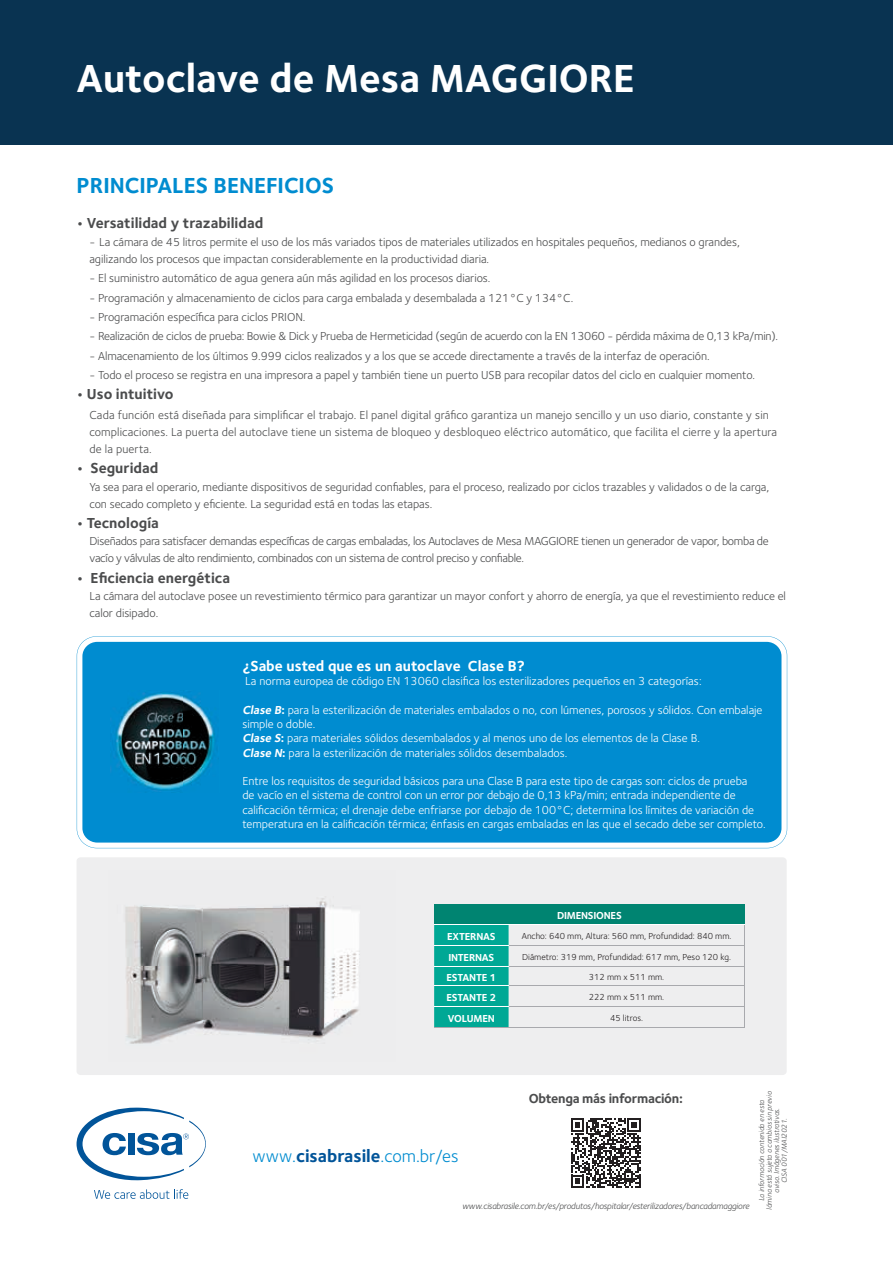
<style>
.page{position:relative;width:893px;height:1263px;background:#fff}
.page>*{position:absolute;margin:0;border:0;box-sizing:border-box;transform-origin:0 0}
.t1{font:700 40.5px "Foundry Sterling";color:#fff}
.t2{font:700 22.5px "Foundry Sterling";color:#008cd0}
.t3{font:18px "Foundry Sterling";color:#008cd0}
.t4{font:700 15px "Foundry Sterling";color:#4b4c4d}
.t5{font:700 15px "Foundry Sterling";color:#fff}
.t6{font:700 13.5px "Foundry Sterling";letter-spacing:-.02em;color:#4b4c4d}
.t7{font:12px/17.2px "Foundry Sterling";letter-spacing:-.005em;color:#4b4c4d}
.t8{font:12px/14.2px "Foundry Sterling";color:#fff}
.t9{font:12px/17.2px "Foundry Sterling";letter-spacing:-.025em;color:#4b4c4d}
.t10{font:700 10.5px "Foundry Sterling";letter-spacing:-.02em;color:#fff}
.t11{font:9px "Foundry Sterling";color:#231f20}
.t12{font:italic 9px "Foundry Sterling";letter-spacing:-.02em;color:#4b4c4d}
.t13{font:italic 7.5px/7.5px "Foundry Sterling";letter-spacing:-.005em;color:#4b4c4d;text-align:center}
.s1{font-weight:700;font-style:italic}
.s2{font-weight:700}
.s3{font-weight:700;color:#015499}
</style>
<div class="page">
<div style="left:77px;top:857px;width:710px;height:218px;background:#eeeeef;border-radius:4px"></div>
<div style="left:0;top:0;width:893px;height:145px;background:#093351"></div>
<svg style="left:77px;top:1108px;width:129px;height:73px"></svg>
<div style="left:128px;top:1133px;width:7px;height:22px;background:#015499"></div>
<svg style="left:94px;top:1189px;width:94px;height:10px"></svg>
<img style="left:125px;top:898px;width:235px;height:146px">
<svg style="left:77px;top:636px;width:710px;height:212px"></svg>
<div style="left:82px;top:642px;width:699px;height:200px;background:#008cd0;border-radius:15px"></div>
<img style="left:111px;top:690px;width:105px;height:102px">
<div style="left:434px;top:904px;width:311px;height:20px;background:#008471"></div>
<div style="left:434px;top:925px;width:75px;height:102px;background:#00a895"></div>
<svg style="left:744px;top:925px;width:1px;height:102px"></svg>
<hr style="left:509px;top:945px;width:236px;height:1px;background:#a8a9ad">
<hr style="left:509px;top:966px;width:236px;height:1px;background:#a8a9ad">
<hr style="left:509px;top:985px;width:236px;height:1px;background:#a8a9ad">
<hr style="left:509px;top:1006px;width:236px;height:1px;background:#a8a9ad">
<hr style="left:434px;top:945px;width:75px;height:1px;background:#fff">
<hr style="left:434px;top:1006px;width:75px;height:1px;background:#fff">
<hr style="left:434px;top:924px;width:75px;height:1px;background:#fff">
<hr style="left:509px;top:924px;width:236px;height:1px;background:#fff">
<hr style="left:434px;top:966px;width:75px;height:1px;background:#fff">
<hr style="left:434px;top:985px;width:75px;height:1px;background:#fff">
<hr style="left:434px;top:1027px;width:75px;height:1px;background:#a8a9ad">
<hr style="left:509px;top:1027px;width:236px;height:1px;background:#a8a9ad">
<svg style="left:571px;top:1118px;width:70px;height:70px"></svg>
<h1 class="t1" style="left:77px;top:54px;width:560px">Autoclave de Mesa MAGGIORE</h1>
<h2 class="t2" style="left:77px;top:172px;width:259px">PRINCIPALES BENEFICIOS</h2>
<p class="t4" style="left:77px;top:214px;width:188px">• Versatilidad y trazabilidad</p>
<p class="t7" style="left:89px;top:233px;width:652px">- La cámara de 45 litros permite el uso de los más variados tipos de materiales utilizados en hospitales pequeños, medianos o grandes, agilizando los procesos que impactan considerablemente en la productividad diaria.</p>
<p class="t7" style="left:89px;top:270px;width:403px">- El suministro automático de agua genera aún más agilidad en los procesos diarios.</p>
<p class="t7" style="left:89px;top:289px;width:486px">- Programación y almacenamiento de ciclos para carga embalada y desembalada a 121°C y 134°C.</p>
<p class="t7" style="left:89px;top:309px;width:218px">- Programación específica para ciclos PRION.</p>
<p class="t7" style="left:89px;top:328px;width:690px">- Realización de ciclos de prueba: Bowie &amp; Dick y Prueba de Hermeticidad (según de acuerdo con la EN 13060 - pérdida máxima de 0,13 kPa/min).</p>
<p class="t7" style="left:89px;top:347px;width:622px">- Almacenamiento de los últimos 9.999 ciclos realizados y a los que se accede directamente a través de la interfaz de operación.</p>
<p class="t7" style="left:89px;top:367px;width:667px">- Todo el proceso se registra en una impresora a papel y también tiene un puerto USB para recopilar datos del ciclo en cualquier momento.</p>
<p class="t4" style="left:77px;top:385px;width:98px">• Uso intuitivo</p>
<p class="t7" style="left:89px;top:406px;width:689px">Cada función está diseñada para simplificar el trabajo. El panel digital gráfico garantiza un manejo sencillo y un uso diario, constante y sin complicaciones. La puerta del autoclave tiene un sistema de bloqueo y desbloqueo eléctrico automático, que facilita el cierre y la apertura de la puerta.</p>
<p class="t4" style="left:77px;top:459px;width:83px">• Seguridad</p>
<p class="t7" style="left:89px;top:478px;width:681px">Ya sea para el operario, mediante dispositivos de seguridad confiables, para el proceso, realizado por ciclos trazables y validados o de la carga, con secado completo y eficiente. La seguridad está en todas las etapas.</p>
<p class="t4" style="left:77px;top:514px;width:84px">• Tecnología</p>
<p class="t9" style="left:89px;top:533px;width:681px">Diseñados para satisfacer demandas específicas de cargas embaladas, los Autoclaves de Mesa MAGGIORE tienen un generador de vapor, bomba de vacío y válvulas de alto rendimiento, combinados con un sistema de control preciso y confiable.</p>
<p class="t4" style="left:77px;top:569px;width:155px">• Eficiencia energética</p>
<p class="t7" style="left:89px;top:587px;width:698px">La cámara del autoclave posee un revestimiento térmico para garantizar un mayor confort y ahorro de energía, ya que el revestimiento reduce el calor disipado.</p>
<p class="t5" style="left:242px;top:657px;width:284px">¿Sabe usted que es un autoclave Clase B?</p>
<p class="t8" style="left:245px;top:674px;width:458px">La norma europea de código EN 13060 clasifica los esterilizadores pequeños en 3 categorías:</p>
<p class="t8" style="left:242px;top:703px;width:522px"><span class="s1">Clase B</span><span class="s2">:</span> para la esterilización de materiales embalados o no, con lúmenes, porosos y sólidos. Con embalaje simple o doble.<br><span class="s1">Clase S</span><span class="s2">:</span> para materiales sólidos desembalados y al menos uno de los elementos de la Clase B.<br><span class="s1">Clase N</span><span class="s2">:</span> para la esterilización de materiales sólidos desembalados.</p>
<p class="t8" style="left:242px;top:774px;width:525px">Entre los requisitos de seguridad básicos para una Clase B para este tipo de cargas son: ciclos de prueba<br>de vacío en el sistema de control con un error por debajo de 0,13 kPa/min; entrada independiente de calificación térmica; el drenaje debe enfriarse por debajo de 100°C; determina los límites de variación de temperatura en la calificación térmica; énfasis en cargas embaladas en las que el secado debe ser completo.</p>
<p class="t10" style="left:557px;top:909px;width:66px">DIMENSIONES</p>
<p class="t10" style="left:447px;top:930px;width:50px">EXTERNAS</p>
<p class="t11" style="left:522px;top:931px;width:211px">Ancho: 640 mm, Altura: 560 mm, Profundidad: 840 mm.</p>
<p class="t10" style="left:448px;top:951px;width:48px">INTERNAS</p>
<p class="t11" style="left:522px;top:952px;width:210px">Diámetro: 319 mm, Profundidad: 617 mm, Peso 120 kg.</p>
<p class="t10" style="left:447px;top:971px;width:51px">ESTANTE 1</p>
<p class="t11" style="left:589px;top:972px;width:77px">312 mm x 511 mm.</p>
<p class="t10" style="left:447px;top:991px;width:51px">ESTANTE 2</p>
<p class="t11" style="left:589px;top:992px;width:77px">222 mm x 511 mm.</p>
<p class="t10" style="left:448px;top:1012px;width:48px">VOLUMEN</p>
<p class="t11" style="left:610px;top:1013px;width:35px">45 litros.</p>
<p class="t6" style="left:529px;top:1090px;width:156px">Obtenga más información:</p>
<p class="t13" style="left:758px;top:1210px;width:120px;rotate:-90deg">La información contenida en esta lámina está sujeta a cambios sin previo aviso. Imágenes ilustrativas.<br>CISA 001/MAI2021.</p>
<h3 class="t3" style="left:253px;top:1145px;width:207px">www.<span class="s3">cisabrasile</span>.com.br/es</h3>
<p class="t12" style="left:462px;top:1201px;width:289px">www.cisabrasile.com.br/es/produtos/hospitalar/esterilizadores/bancadamaggiore</p>
</div>
